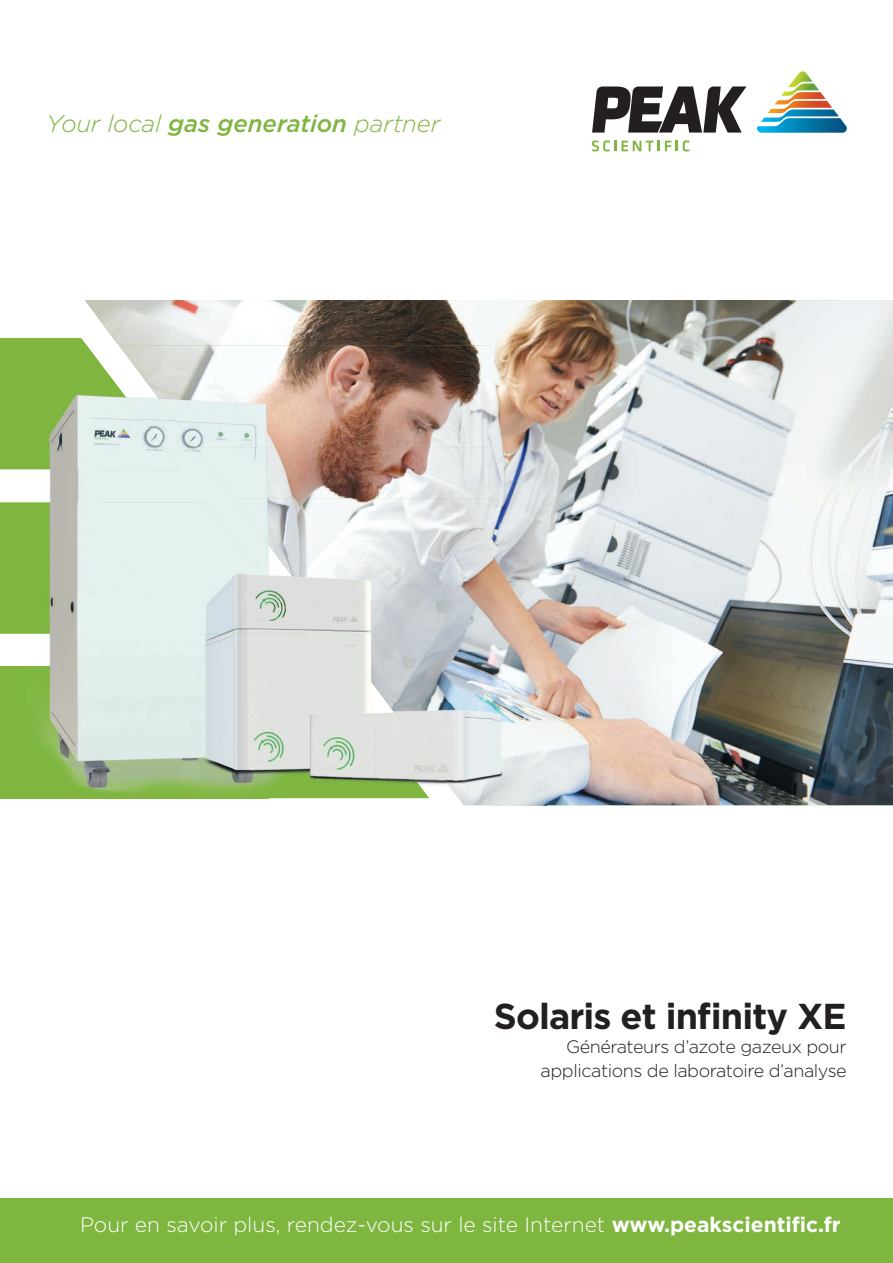
<style>
.page{position:relative;width:893px;height:1263px;background:#fff}
.page>*{position:absolute;margin:0;border:0;box-sizing:border-box;transform-origin:0 0}
.t1{font:700 36px "Gotham";letter-spacing:-.025em;color:#231f20}
.t2{font:italic 300 24px "Gotham";letter-spacing:-.01em;color:#7fb640}
.t3{font:300 21px "Gotham";color:#fff}
.t4{font:300 18px/24px "Gotham";letter-spacing:-.025em;color:#231f20;text-align:right}
.s1{font-weight:500}
.s2{font-weight:700}
</style>
<div class="page">
<img style="left:85px;top:300px;width:808px;height:505px">
<svg style="left:0;top:338px;width:181px;height:7px"></svg>
<svg style="left:592px;top:86px;width:154px;height:47px"></svg>
<svg style="left:592px;top:140px;width:97px;height:11px"></svg>
<svg style="left:757px;top:71px;width:90px;height:62px"></svg>
<div style="left:0;top:1198px;width:893px;height:65px;background:#7fb640"></div>
<div style="left:99px;top:448px;width:99px;height:54px;background:#e4f1ee"></div>
<img style="left:0;top:469px;width:99px;height:33px">
<img style="left:198px;top:499px;width:50px;height:168px">
<div style="left:248px;top:634px;width:50px;height:33px;background:#dfe2de"></div>
<img style="left:298px;top:601px;width:49px;height:66px">
<img style="left:0;top:634px;width:199px;height:33px">
<img style="left:347px;top:652px;width:40px;height:153px">
<img style="left:0;top:798px;width:348px;height:7px">
<img style="left:464px;top:805px;width:82px;height:1px">
<img style="left:181px;top:345px;width:312px;height:103px">
<img style="left:493px;top:345px;width:53px;height:460px">
<img style="left:195px;top:447px;width:298px;height:52px">
<img style="left:234px;top:498px;width:259px;height:103px">
<img style="left:310px;top:600px;width:183px;height:52px">
<img style="left:349px;top:652px;width:144px;height:51px">
<img style="left:387px;top:703px;width:106px;height:102px">
<img style="left:0;top:667px;width:376px;height:131px">
<img style="left:375px;top:727px;width:54px;height:71px">
<img style="left:0;top:345px;width:181px;height:124px">
<img style="left:0;top:502px;width:305px;height:132px">
<p class="t2" style="left:46px;top:108px;width:395px">Your local <span class="s1">gas generation</span> partner</p>
<h1 class="t1" style="left:494px;top:992px;width:354px">Solaris et infinity XE</h1>
<p class="t4" style="left:541px;top:1034px;width:308px">Générateurs d’azote gazeux pour applications de laboratoire d’analyse</p>
<p class="t3" style="left:80px;top:1211px;width:762px">Pour en savoir plus, rendez-vous sur le site Internet <span class="s2">www.peakscientific.fr</span></p>
</div>
